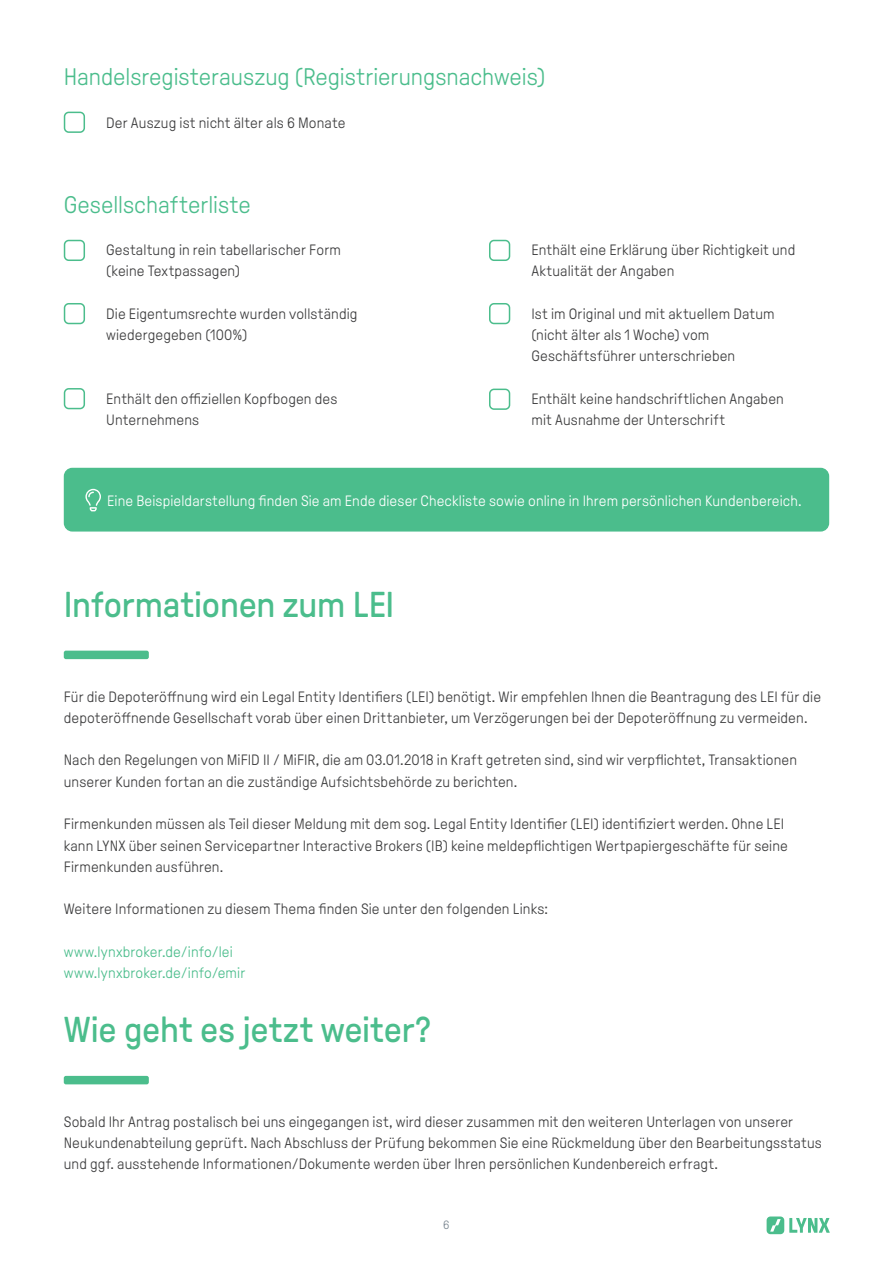
<style>
.page{position:relative;width:893px;height:1263px;background:#fff}
.page>*{position:absolute;margin:0;border:0;box-sizing:border-box;transform-origin:0 0}
.t1{font:36px "GT Pressura";letter-spacing:-.005em;color:#4bbd8c}
.t2{font:300 24px "GT Pressura";color:#4bbd8c}
.t3{font:300 15px/21.3px "GT Pressura";letter-spacing:.01em;color:#3e3e3f}
.t4{font:300 15px "GT Pressura";letter-spacing:.01em;color:#fff}
.t5{font:300 15px/21.3px "GT Pressura";letter-spacing:.01em;color:#4bbd8c}
.t6{font:300 12px "GT Pressura";color:#7b8791}
</style>
<div class="page">
<svg style="left:767px;top:1216px;width:63px;height:18px"></svg>
<div style="left:64px;top:240px;width:21px;height:21px;border:2px solid #4bbd8c;border-radius:4px"></div>
<div style="left:64px;top:303px;width:21px;height:21px;border:2px solid #4bbd8c;border-radius:4px"></div>
<div style="left:64px;top:388px;width:21px;height:21px;border:2px solid #4bbd8c;border-radius:4px"></div>
<div style="left:489px;top:240px;width:21px;height:21px;border:2px solid #4bbd8c;border-radius:4px"></div>
<div style="left:489px;top:303px;width:21px;height:21px;border:2px solid #4bbd8c;border-radius:4px"></div>
<div style="left:489px;top:389px;width:21px;height:21px;border:2px solid #4bbd8c;border-radius:4px"></div>
<div style="left:64px;top:112px;width:21px;height:21px;border:2px solid #4bbd8c;border-radius:4px"></div>
<div style="left:64px;top:1076px;width:85px;height:8px;background:#4bbd8c;border-radius:2px"></div>
<div style="left:64px;top:651px;width:85px;height:8px;background:#4bbd8c;border-radius:2px"></div>
<div style="left:64px;top:468px;width:765px;height:63px;background:#4bbd8c;border-radius:9px"></div>
<svg style="left:85px;top:489px;width:16px;height:22px"></svg>
<h2 class="t2" style="left:64px;top:64px;width:483px">Handelsregisterauszug (Registrierungsnachweis)</h2>
<p class="t3" style="left:106px;top:112px;width:241px">Der Auszug ist nicht älter als 6 Monate</p>
<h2 class="t2" style="left:64px;top:191px;width:188px">Gesellschafterliste</h2>
<p class="t3" style="left:106px;top:239px;width:236px">Gestaltung in rein tabellarischer Form (keine Textpassagen)</p>
<p class="t3" style="left:106px;top:303px;width:253px">Die Eigentumsrechte wurden vollständig wiedergegeben (100%)</p>
<p class="t3" style="left:106px;top:388px;width:233px">Enthält den offiziellen Kopfbogen des<br>Unternehmens</p>
<p class="t3" style="left:531px;top:239px;width:265px">Enthält eine Erklärung über Richtigkeit und<br>Aktualität der Angaben</p>
<p class="t3" style="left:531px;top:303px;width:245px">Ist im Original und mit aktuellem Datum (nicht älter als 1 Woche) vom<br>Geschäftsführer unterschrieben</p>
<p class="t3" style="left:531px;top:388px;width:254px">Enthält keine handschriftlichen Angaben mit Ausnahme der Unterschrift</p>
<p class="t4" style="left:107px;top:492px;width:696px">Eine Beispieldarstellung finden Sie am Ende dieser Checkliste sowie online in Ihrem persönlichen Kundenbereich.</p>
<h1 class="t1" style="left:64px;top:585px;width:332px">Informationen zum LEI</h1>
<p class="t3" style="left:64px;top:686px;width:759px">Für die Depoteröffnung wird ein Legal Entity Identifiers (LEI) benötigt. Wir empfehlen Ihnen die Beantragung des LEI für die depoteröffnende Gesellschaft vorab über einen Drittanbieter, um Verzögerungen bei der Depoteröffnung zu vermeiden.</p>
<p class="t3" style="left:64px;top:750px;width:735px">Nach den Regelungen von MiFID II / MiFIR, die am 03.01.2018 in Kraft getreten sind, sind wir verpflichtet, Transaktionen unserer Kunden fortan an die zuständige Aufsichtsbehörde zu berichten.</p>
<p class="t3" style="left:64px;top:813px;width:726px">Firmenkunden müssen als Teil dieser Meldung mit dem sog. Legal Entity Identifier (LEI) identifiziert werden. Ohne LEI kann LYNX über seinen Servicepartner Interactive Brokers (IB) keine meldepflichtigen Wertpapiergeschäfte für seine<br>Firmenkunden ausführen.</p>
<p class="t3" style="left:64px;top:898px;width:486px">Weitere Informationen zu diesem Thema finden Sie unter den folgenden Links:</p>
<p class="t5" style="left:64px;top:941px;width:183px">www.lynxbroker.de/info/lei www.lynxbroker.de/info/emir</p>
<h1 class="t1" style="left:64px;top:1010px;width:369px">Wie geht es jetzt weiter?</h1>
<p class="t3" style="left:64px;top:1111px;width:759px">Sobald Ihr Antrag postalisch bei uns eingegangen ist, wird dieser zusammen mit den weiteren Unterlagen von unserer<br>Neukundenabteilung geprüft. Nach Abschluss der Prüfung bekommen Sie eine Rückmeldung über den Bearbeitungsstatus und ggf. ausstehende Informationen/Dokumente werden über Ihren persönlichen Kundenbereich erfragt.</p>
<p class="t6" style="left:443px;top:1219px;width:8px">6</p>
</div>
